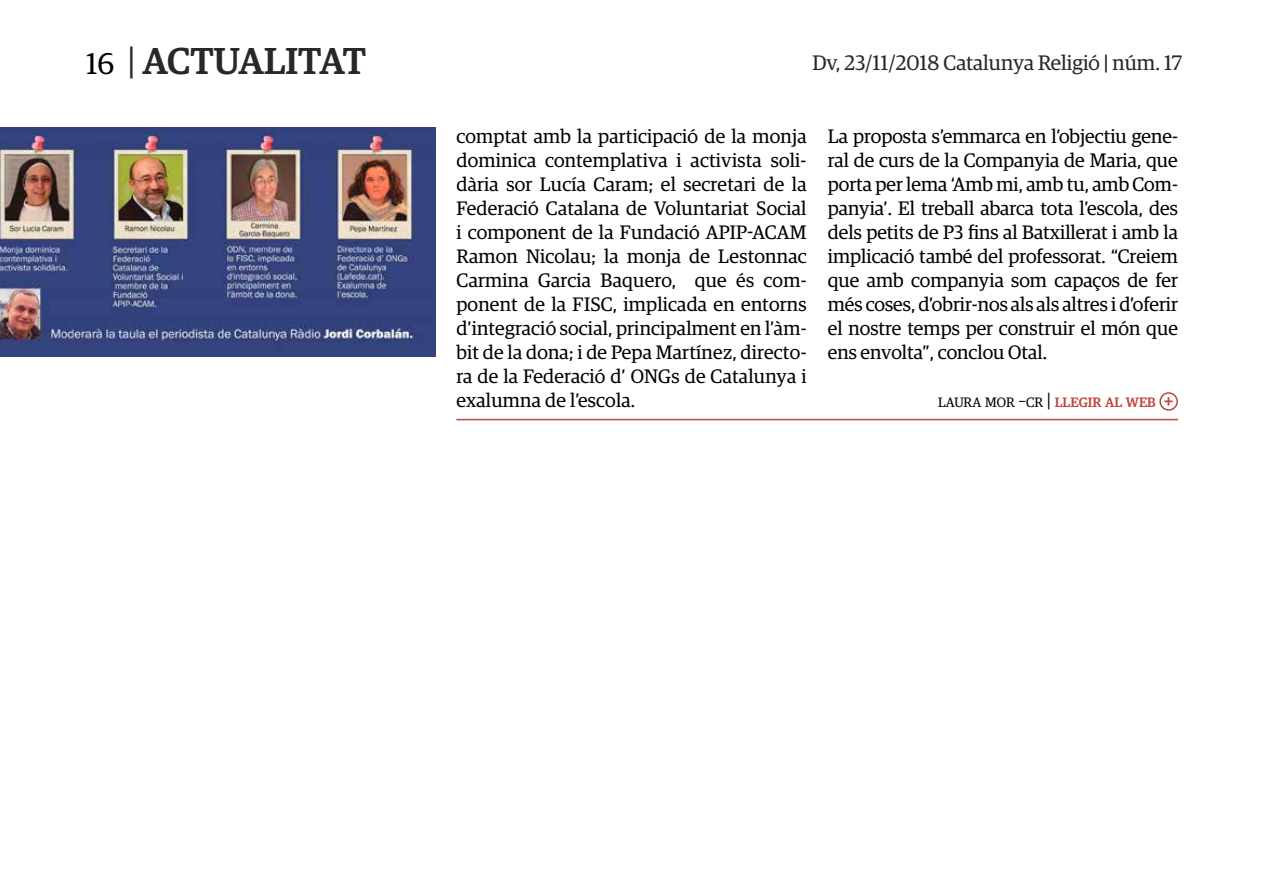
<style>
.page{position:relative;width:1263px;height:893px;background:#fff}
.page>*{position:absolute;margin:0;border:0;box-sizing:border-box;transform-origin:0 0}
.t1{font:500 37.5px "Guardian Egyp";color:#292727}
.t2{font:21px "Guardian Egyp";color:#292727}
.t3{font:19.5px/24px "Guardian Egyp";color:#000;text-align:justify}
.t4{font:500 13.65px "Guardian Egyp";color:#c04440}
.s1{font-weight:400;font-size:30px;color:#000}
.s2{font-weight:400}
.s3{font-weight:500}
.s4{font-weight:400;color:#000}
.s5{font-weight:400;font-size:19.5px;color:#000}
.s6{font-size:19.5px}
</style>
<div class="page">
<div style="left:1159px;top:392px;width:19px;height:19px;border:2px solid #c04440;border-radius:50%"></div>
<img style="left:0;top:128px;width:435px;height:229px">
<hr style="left:456px;top:419px;width:722px;height:1px;background:#c04440">
<h1 class="t1" style="left:86px;top:34px;width:282px"><span class="s1">16</span> <span class="s2">|</span> ACTUALITAT</h1>
<p class="t2" style="left:812px;top:49px;width:371px">Dv, 23/11/2018 Catalunya Religió <span class="s3">|</span> núm. 17</p>
<p class="t3" style="left:456px;top:123px;width:352px">comptat amb la participació de la monja dominica contemplativa i activista soli&shy;dària sor Lucía Caram; el secretari de la Federació Catalana de Voluntariat Social i component de la Fundació APIP-ACAM Ramon Nicolau; la monja de Lestonnac Carmina Garcia Baquero, que és com&shy;ponent de la FISC, implicada en entorns d’integració social, principalment en l’àm&shy;bit de la dona; i de Pepa Martínez, directo&shy;ra de la Federació d’ ONGs de Catalunya i exalumna de l’escola.</p>
<p class="t3" style="left:828px;top:123px;width:352px">La proposta s’emmarca en l’objectiu gene&shy;ral de curs de la Companyia de Maria, que porta per lema ‘Amb mi, amb tu, amb Com&shy;panyia’. El treball abarca tota l’escola, des dels petits de P3 fins al Batxillerat i amb la implicació també del professorat. “Creiem que amb companyia som capaços de fer més coses, d’obrir-nos als als altres i d’oferir el nostre temps per construir el món que ens envolta”, conclou Otal.</p>
<p class="t4" style="left:938px;top:392px;width:237px"><span class="s4">LAURA MOR</span> <span class="s5">–</span><span class="s4">CR</span> <span class="s5">|</span> LLEGIR AL WEB <span class="s6">+</span></p>
</div>
